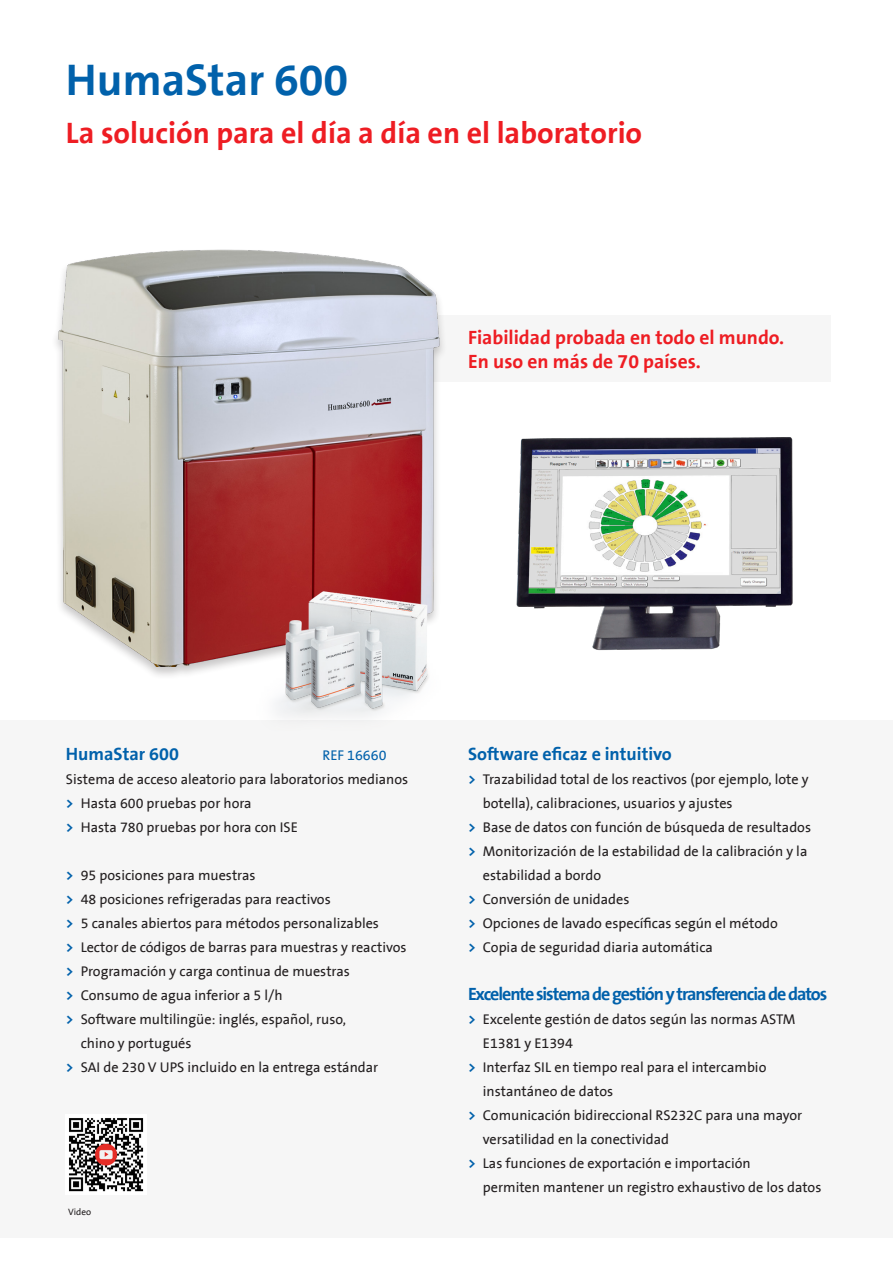
<style>
.page{position:relative;width:893px;height:1263px;background:#fff}
.page>*{position:absolute;margin:0;border:0;box-sizing:border-box;transform-origin:0 0}
.t1{font:700 45px "The Sans B7";color:#0161ab}
.t2{font:700 30px "The Sans B7";color:#ee1d23}
.t3{font:700 19.5px "The Sans B7";color:#ee1d23}
.t4{font:700 18px "The Sans B7";letter-spacing:-.06em;color:#0161ab}
.t5{font:700 18px "The Sans B7";color:#0161ab}
.t6{font:14.25px/24px "The Sans B5 Plain";color:#231f20}
.t7{font:14.25px "The Sans B5 Plain";color:#0161ab}
.Human_Katalog___Text_Aufzählung{font:9.3px "The Sans B5 Plain";color:#231f20}
.s1{font-family:"The Sans B7";font-weight:700;color:#0161ab}
</style>
<div class="page">
<div style="left:0;top:721px;width:893px;height:517px;background:#f6f6f6"></div>
<img style="left:516px;top:437px;width:277px;height:214px">
<img style="left:69px;top:1118px;width:74px;height:74px">
<div style="left:412px;top:315px;width:419px;height:67px;background:#f6f6f6"></div>
<img style="left:56px;top:249px;width:387px;height:417px">
<img style="left:208px;top:534px;width:235px;height:187px">
<p class="t1" style="left:66px;top:56px;width:284px">HumaStar 600</p>
<p class="t2" style="left:66px;top:117px;width:578px">La solución para el día a día en el laboratorio</p>
<p class="t3" style="left:468px;top:328px;width:318px">Fiabilidad probada en todo el mundo.</p>
<p class="t3" style="left:468px;top:351px;width:234px">En uso en más de 70 países.</p>
<p class="t5" style="left:66px;top:745px;width:114px">HumaStar 600</p>
<p class="t7" style="left:322px;top:748px;width:66px">REF 16660</p>
<p class="t6" style="left:66px;top:768px;width:344px">Sistema de acceso aleatorio para laboratorios medianos</p>
<p class="t6" style="left:66px;top:792px;width:187px"><span class="s1">&gt;</span> Hasta 600 pruebas por hora</p>
<p class="t6" style="left:66px;top:816px;width:233px"><span class="s1">&gt;</span> Hasta 780 pruebas por hora con ISE</p>
<p class="t6" style="left:66px;top:864px;width:191px"><span class="s1">&gt;</span> 95 posiciones para muestras</p>
<p class="t6" style="left:66px;top:888px;width:315px"><span class="s1">&gt;</span> 48 posiciones refrigeradas para reactivos<br><span class="s1">&gt;</span> 5 canales abiertos para métodos personalizables</p>
<p class="t6" style="left:66px;top:936px;width:342px"><span class="s1">&gt;</span> Lector de códigos de barras para muestras y reactivos</p>
<p class="t6" style="left:66px;top:960px;width:285px"><span class="s1">&gt;</span> Programación y carga continua de muestras</p>
<p class="t6" style="left:66px;top:984px;width:218px"><span class="s1">&gt;</span> Consumo de agua inferior a 5 l/h</p>
<p class="t6" style="left:66px;top:1008px;width:282px"><span class="s1">&gt;</span> Software multilingüe: inglés, español, ruso,</p>
<p class="t6" style="left:81px;top:1032px;width:112px">chino y portugués</p>
<p class="t6" style="left:66px;top:1056px;width:314px"><span class="s1">&gt;</span> SAI de 230 V UPS incluido en la entrega estándar</p>
<p class="Human_Katalog___Text_Aufzählung" style="left:68px;top:1207px;width:24px">Video</p>
<p class="t5" style="left:468px;top:745px;width:205px">Software eficaz e intuitivo</p>
<p class="t6" style="left:483px;top:768px;width:327px;text-indent:-15px"><span class="s1">&gt;</span> Trazabilidad total de los reactivos (por ejemplo, lote y botella), calibraciones, usuarios y ajustes</p>
<p class="t6" style="left:468px;top:816px;width:345px"><span class="s1">&gt;</span> Base de datos con función de búsqueda de resultados</p>
<p class="t6" style="left:483px;top:840px;width:326px;text-indent:-15px"><span class="s1">&gt;</span> Monitorización de la estabilidad de la calibración y la estabilidad a bordo</p>
<p class="t6" style="left:468px;top:888px;width:163px"><span class="s1">&gt;</span> Conversión de unidades</p>
<p class="t6" style="left:468px;top:912px;width:311px"><span class="s1">&gt;</span> Opciones de lavado específicas según el método</p>
<p class="t6" style="left:468px;top:936px;width:246px"><span class="s1">&gt;</span> Copia de seguridad diaria automática</p>
<p class="t4" style="left:468px;top:985px;width:361px">Excelente sistema de gestión y transferencia de datos</p>
<p class="t6" style="left:483px;top:1008px;width:314px;text-indent:-15px"><span class="s1">&gt;</span> Excelente gestión de datos según las normas ASTM<br>E1381 y E1394</p>
<p class="t6" style="left:483px;top:1056px;width:285px;text-indent:-15px"><span class="s1">&gt;</span> Interfaz SIL en tiempo real para el intercambio instantáneo de datos</p>
<p class="t6" style="left:483px;top:1104px;width:321px;text-indent:-15px"><span class="s1">&gt;</span> Comunicación bidireccional RS232C para una mayor versatilidad en la conectividad</p>
<p class="t6" style="left:483px;top:1152px;width:340px;text-indent:-15px"><span class="s1">&gt;</span> Las funciones de exportación e importación<br>permiten mantener un registro exhaustivo de los datos</p>
</div>
